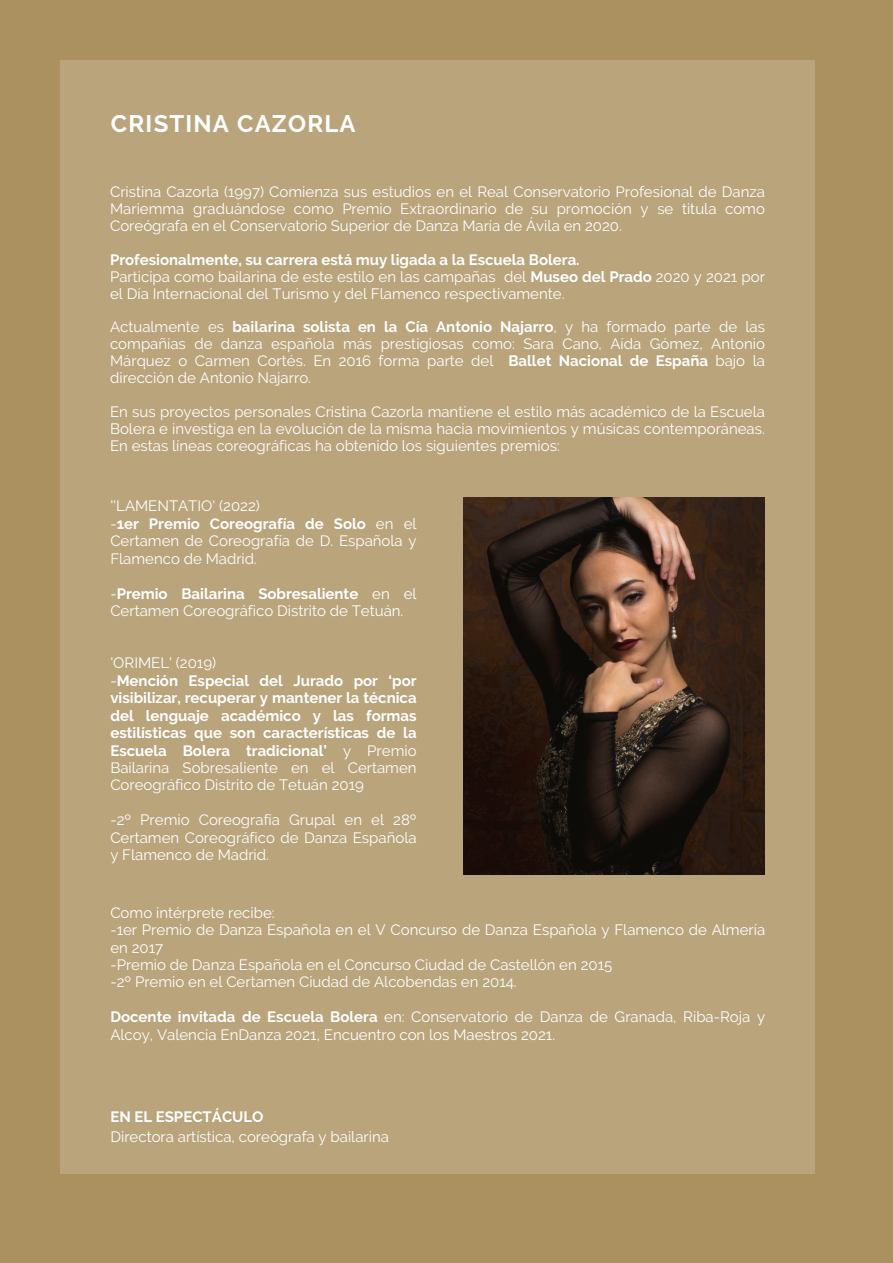
<style>
.page{position:relative;width:893px;height:1263px;background:#ab9160}
.page>*{position:absolute;margin:0;border:0;box-sizing:border-box;transform-origin:0 0}
.t1{font:700 23.92px "Raleway";letter-spacing:.05em;color:#fff}
.t2{font:15px/17.4px "Raleway";color:#fff}
.t3{font:700 15px/17.4px "Raleway";color:#fff}
.s1{font-weight:700}
.s2{font-weight:400}
</style>
<div class="page">
<div style="left:61px;top:60px;width:754px;height:1114px;background:#b9a47c"></div>
<img style="left:463px;top:498px;width:302px;height:377px">
<h1 class="t1" style="left:111px;top:110px;width:246px">CRISTINA CAZORLA</h1>
<p class="t2" style="left:110px;top:184px;width:656px;line-height:16.9px;text-align:justify">Cristina Cazorla (1997) Comienza sus estudios en el Real Conservatorio Profesional de Danza Mariemma graduándose como Premio Extraordinario de su promoción y se titula como Coreógrafa en el Conservatorio Superior de Danza María de Ávila en 2020.</p>
<p class="t2" style="left:110px;top:251px;width:656px;line-height:16.9px"><span class="s1">Profesionalmente, su carrera está muy ligada a la Escuela Bolera.<br></span>Participa como bailarina de este estilo en las campañas del <span class="s1">Museo del Prado</span> 2020 y 2021 por el Día Internacional del Turismo y del Flamenco respectivamente.</p>
<p class="t2" style="left:110px;top:319px;width:656px;line-height:16.9px;text-align:justify">Actualmente es <span class="s1">bailarina solista en la Cía Antonio Najarro</span>, y ha formado parte de las compañías de danza española más prestigiosas como: Sara Cano, Aída Gómez, Antonio Márquez o Carmen Cortés. En 2016 forma parte del <span class="s1">Ballet Nacional de España</span> bajo la dirección de Antonio Najarro.</p>
<p class="t2" style="left:110px;top:403px;width:656px;line-height:16.9px;text-align:justify">En sus proyectos personales Cristina Cazorla mantiene el estilo más académico de la Escuela Bolera e investiga en la evolución de la misma hacia movimientos y músicas contemporáneas.<br>En estas líneas coreográficas ha obtenido los siguientes premios:</p>
<p class="t2" style="left:110px;top:497px;width:308px">''LAMENTATIO' (2022)<br>-<span class="s1">1er Premio Coreografía de Solo</span> en el<br>Certamen de Coreografía de D. Española y<br>Flamenco de Madrid.</p>
<p class="t2" style="left:110px;top:585px;width:308px">-<span class="s1">Premio Bailarina Sobresaliente</span> en el<br>Certamen Coreográfico Distrito de Tetuán.</p>
<p class="t3" style="left:110px;top:654px;width:308px"><span class="s2">'ORIMEL' (2019)<br>-</span>Mención Especial del Jurado por ‘por visibilizar, recuperar y mantener la técnica del lenguaje académico y las formas estilísticas que son características de la Escuela Bolera tradicional’ <span class="s2">y Premio Bailarina Sobresaliente en el Certamen Coreográfico Distrito de Tetuán 2019</span></p>
<p class="t2" style="left:110px;top:811px;width:308px;text-align:justify">-2º Premio Coreografía Grupal en el 28º Certamen Coreográfico de Danza Española y Flamenco de Madrid.</p>
<p class="t2" style="left:110px;top:904px;width:656px">Como intérprete recibe:<br>-1er Premio de Danza Española en el V Concurso de Danza Española y Flamenco de Almería en 2017<br>-Premio de Danza Española en el Concurso Ciudad de Castellón en 2015<br>-2º Premio en el Certamen Ciudad de Alcobendas en 2014.</p>
<p class="t2" style="left:110px;top:1008px;width:656px"><span class="s1">Docente invitada de Escuela Bolera</span> en: Conservatorio de Danza de Granada, Riba-Roja y<br>Alcoy, Valencia EnDanza 2021, Encuentro con los Maestros 2021.</p>
<p class="t3" style="left:110px;top:1107px;width:155px">EN EL ESPECTÁCULO</p>
<p class="t2" style="left:110px;top:1128px;width:280px">Directora artística, coreógrafa y bailarina</p>
</div>
